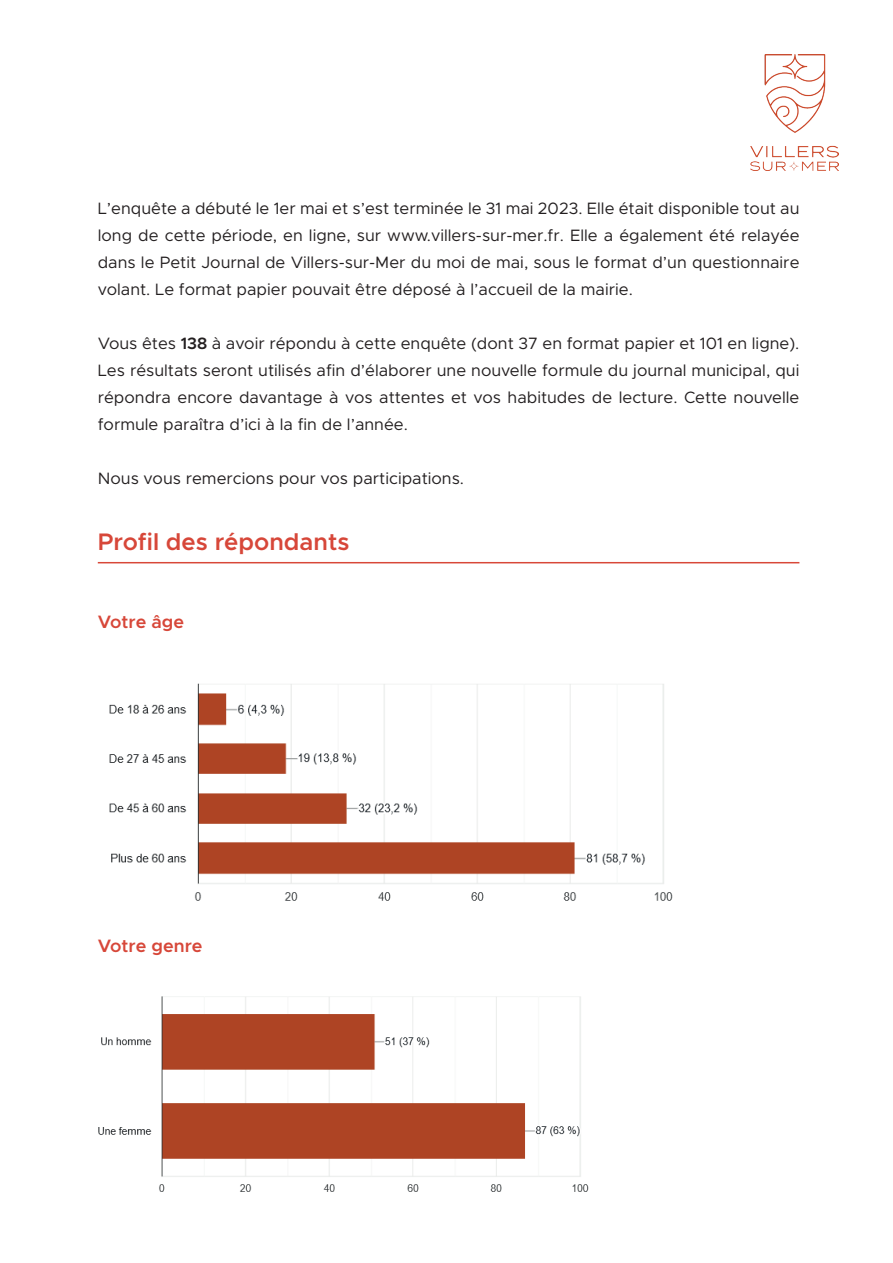
<style>
.page{position:relative;width:893px;height:1263px;background:#fff}
.page>*{position:absolute;margin:0;border:0;box-sizing:border-box;transform-origin:0 0}
.t1{font:600 24px "Metropolis";color:#d74739}
.t2{font:600 18px "Metropolis";color:#d74739}
.t3{font:16.5px/27px "Metropolis";color:#231f20;text-align:justify}
.s1{font-weight:600}
</style>
<div class="page">
<img style="left:750px;top:54px;width:89px;height:116px">
<hr style="left:98px;top:562px;width:701px;height:1px;background:#d84839">
<img style="left:109px;top:683px;width:564px;height:218px">
<img style="left:98px;top:996px;width:491px;height:196px">
<p class="t3" style="left:98px;top:195px;width:703px">L’enquête a débuté le 1er mai et s’est terminée le 31 mai 2023. Elle était disponible tout au long de cette période, en ligne, sur www.villers-sur-mer.fr. Elle a également été relayée dans le Petit Journal de Villers-sur-Mer du moi de mai, sous le format d’un questionnaire volant. Le format papier pouvait être déposé à l’accueil de la mairie.</p>
<p class="t3" style="left:98px;top:330px;width:703px">Vous êtes <span class="s1">138</span> à avoir répondu à cette enquête (dont 37 en format papier et 101 en ligne).<br>Les résultats seront utilisés afin d’élaborer une nouvelle formule du journal municipal, qui répondra encore davantage à vos attentes et vos habitudes de lecture. Cette nouvelle formule paraîtra d’ici à la fin de l’année.</p>
<p class="t3" style="left:98px;top:465px;width:368px">Nous vous remercions pour vos participations.</p>
<h1 class="t1" style="left:98px;top:526px;width:253px">Profil des répondants</h1>
<p class="t2" style="left:98px;top:610px;width:88px">Votre âge</p>
<p class="t2" style="left:98px;top:935px;width:106px">Votre genre</p>
</div>
